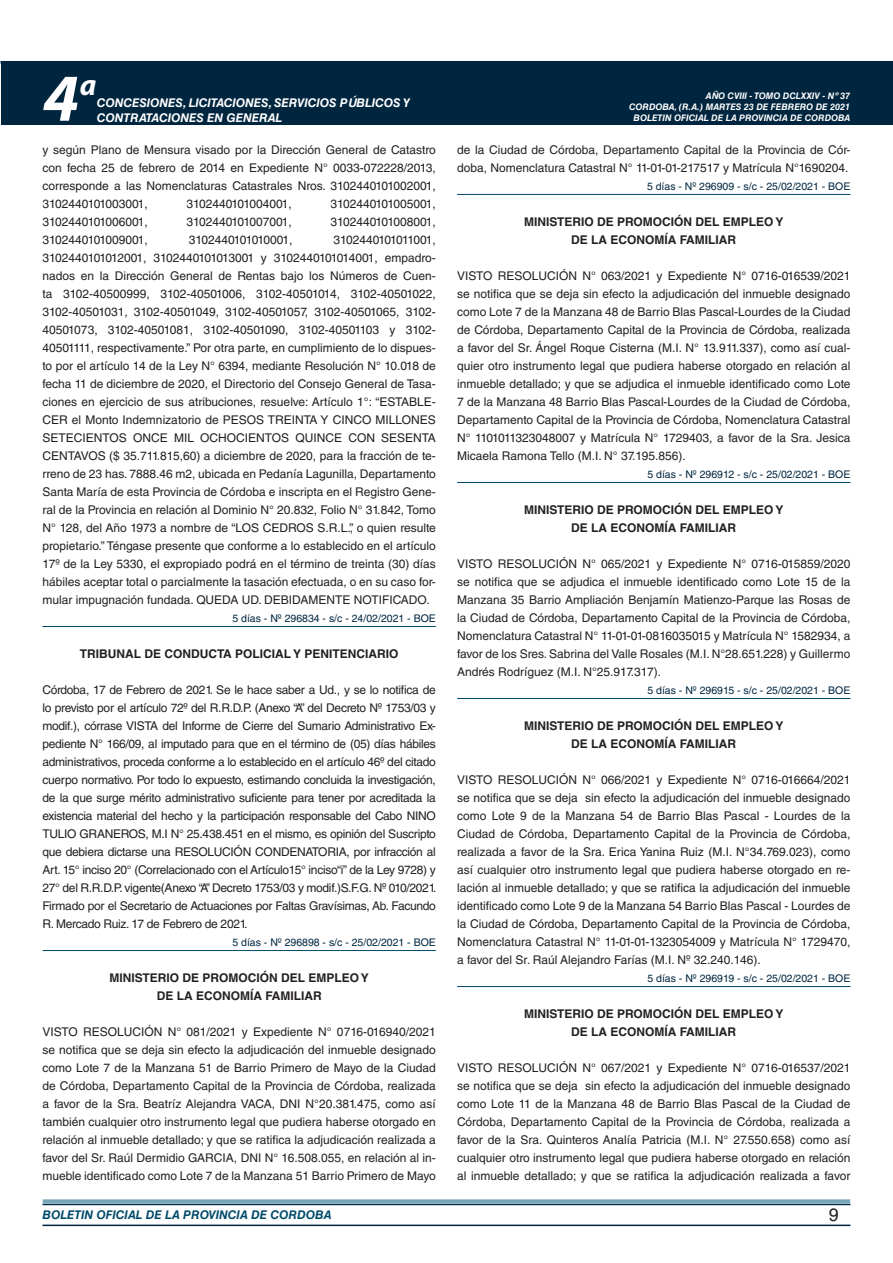
<style>
.page{position:relative;width:893px;height:1263px;background:#fff}
.page>*{position:absolute;margin:0;border:0;box-sizing:border-box;transform-origin:0 0}
.t1{font:italic 700 67.5px "Myriad Pro";color:#fff}
.t2{font:italic 700 30px "Myriad Pro";color:#fff}
.t3{font:18px "Helvetica LT Std";color:#231f20}
.TEXTO_BASE{font:12px/18px "Helvetica LT Std";color:#231f20;text-align:justify}
.RESUELVE{font:700 12px "Helvetica LT Std";color:#231f20}
.t4{font:italic 700 12px/14.4px "Helvetica LT Std";color:#fff}
.t5{font:italic 700 12px "Helvetica LT Std";color:#004b6c}
.TEXTO_BASE-2{font:12px "Helvetica LT Std";letter-spacing:-.055em;color:#231f20}
.FECHA_DE_VENCIMIENTO{font:10.5px "Helvetica LT Std";color:#00263f}
.t6{font:italic 700 9px/10.8px "Helvetica LT Std";color:#fff;text-align:right}
</style>
<div class="page">
<hr style="left:43px;top:1224px;width:807px;height:2px;background:#00263f">
<div style="left:42px;top:1198px;width:809px;height:8px;background:#fff;opacity:.75"></div>
<div style="left:1px;top:61px;width:892px;height:64px;background:#00263f"></div>
<hr style="left:43px;top:626px;width:393px;height:1px;background:#004b6c">
<hr style="left:43px;top:950px;width:393px;height:1px;background:#004b6c">
<hr style="left:457px;top:194px;width:393px;height:1px;background:#004b6c">
<hr style="left:457px;top:482px;width:393px;height:1px;background:#004b6c">
<hr style="left:457px;top:698px;width:393px;height:1px;background:#004b6c">
<hr style="left:457px;top:986px;width:393px;height:1px;background:#004b6c">
<h1 class="t1" style="left:43px;top:54px;width:38px">4</h1>
<h2 class="t2" style="left:80px;top:66px;width:18px">a</h2>
<p class="t4" style="left:97px;top:96px;width:315px">CONCESIONES, LICITACIONES, SERVICIOS PÚBLICOS Y<br>CONTRATACIONES EN GENERAL</p>
<p class="TEXTO_BASE" style="left:43px;top:141px;width:395px">y según Plano de Mensura visado por la Dirección General de Catastro con fecha 25 de febrero de 2014 en Expediente N° 0033-072228/2013, corresponde a las Nomenclaturas Catastrales Nros. 3102440101002001, 3102440101003001,</p>
<p class="TEXTO_BASE" style="left:186px;top:195px;width:107px">3102440101004001,</p>
<p class="TEXTO_BASE" style="left:330px;top:195px;width:107px">3102440101005001,</p>
<p class="TEXTO_BASE" style="left:43px;top:213px;width:107px">3102440101006001,</p>
<p class="TEXTO_BASE" style="left:186px;top:213px;width:107px">3102440101007001,</p>
<p class="TEXTO_BASE" style="left:330px;top:213px;width:107px">3102440101008001,</p>
<p class="TEXTO_BASE" style="left:43px;top:231px;width:107px">3102440101009001,</p>
<p class="TEXTO_BASE-2" style="left:189px;top:233px;width:105px">3102440101010001,</p>
<p class="TEXTO_BASE" style="left:43px;top:231px;width:395px;text-indent:291px">3102440101011001, 3102440101012001, 3102440101013001 y 3102440101014001, empadro&shy;nados en la Dirección General de Rentas bajo los Números de Cuen&shy;ta 3102-40500999, 3102-40501006, 3102-40501014, 3102-40501022, 3102-40501031, 3102-40501049, 3102-40501057, 3102-40501065, 3102- 40501073, 3102-40501081, 3102-40501090, 3102-40501103 y 3102- 40501111, respectivamente.” Por otra parte, en cumplimiento de lo dispues&shy;to por el artículo 14 de la Ley N° 6394, mediante Resolución N° 10.018 de fecha 11 de diciembre de 2020, el Directorio del Consejo General de Tasa&shy;ciones en ejercicio de sus atribuciones, resuelve: Artículo 1°: “ESTABLE-CER el Monto Indemnizatorio de PESOS TREINTA Y CINCO MILLONES SETECIENTOS ONCE MIL OCHOCIENTOS QUINCE CON SESENTA CENTAVOS ($ 35.711.815,60) a diciembre de 2020, para la fracción de te&shy;rreno de 23 has. 7888.46 m2, ubicada en Pedanía Lagunilla, Departamento Santa María de esta Provincia de Córdoba e inscripta en el Registro Gene&shy;ral de la Provincia en relación al Dominio N° 20.832, Folio N° 31.842, Tomo N° 128, del Año 1973 a nombre de “LOS CEDROS S.R.L.”, o quien resulte propietario.” Téngase presente que conforme a lo establecido en el artículo 17º de la Ley 5330, el expropiado podrá en el término de treinta (30) días hábiles aceptar total o parcialmente la tasación efectuada, o en su caso for&shy;mular impugnación fundada. QUEDA UD. DEBIDAMENTE NOTIFICADO.</p>
<p class="FECHA_DE_VENCIMIENTO" style="left:232px;top:612px;width:205px">5 días - Nº 296834 - s/c - 24/02/2021 - BOE</p>
<p class="RESUELVE" style="left:80px;top:646px;width:320px">TRIBUNAL DE CONDUCTA POLICIAL Y PENITENCIARIO</p>
<p class="TEXTO_BASE" style="left:43px;top:681px;width:396px">Córdoba, 17 de Febrero de 2021. Se le hace saber a Ud., y se lo notifica de lo previsto por el artículo 72º del R.R.D.P. (Anexo “A” del Decreto Nº 1753/03 y modif.), córrase VISTA del Informe de Cierre del Sumario Administrativo Ex&shy;pediente N° 166/09, al imputado para que en el término de (05) días hábiles administrativos, proceda conforme a lo establecido en el artículo 46º del citado cuerpo normativo. Por todo lo expuesto, estimando concluida la investigación, de la que surge mérito administrativo suficiente para tener por acreditada la existencia material del hecho y la participación responsable del Cabo NINO TULIO GRANEROS, M.I N° 25.438.451 en el mismo, es opinión del Suscripto que debiera dictarse una RESOLUCIÓN CONDENATORIA, por infracción al Art. 15° inciso 20° (Correlacionado con el Artículo15° inciso“i” de la Ley 9728) y 27° del R.R.D.P. vigente(Anexo “A” Decreto 1753/03 y modif.)S.F.G. Nº 010/2021.<br>Firmado por el Secretario de Actuaciones por Faltas Gravísimas, Ab. Facundo R. Mercado Ruiz. 17 de Febrero de 2021.</p>
<p class="FECHA_DE_VENCIMIENTO" style="left:232px;top:936px;width:205px">5 días - Nº 296898 - s/c - 25/02/2021 - BOE</p>
<p class="RESUELVE" style="left:109px;top:970px;width:261px">MINISTERIO DE PROMOCIÓN DEL EMPLEO Y</p>
<p class="RESUELVE" style="left:157px;top:988px;width:167px">DE LA ECONOMÍA FAMILIAR</p>
<p class="TEXTO_BASE" style="left:43px;top:1023px;width:395px">VISTO RESOLUCIÓN N° 081/2021 y Expediente N° 0716-016940/2021 se notifica que se deja sin efecto la adjudicación del inmueble designado como Lote 7 de la Manzana 51 de Barrio Primero de Mayo de la Ciudad de Córdoba, Departamento Capital de la Provincia de Córdoba, realizada a favor de la Sra. Beatríz Alejandra VACA, DNI N°20.381.475, como así también cualquier otro instrumento legal que pudiera haberse otorgado en relación al inmueble detallado; y que se ratifica la adjudicación realizada a favor del Sr. Raúl Dermidio GARCIA, DNI N° 16.508.055, en relación al in&shy;mueble identificado como Lote 7 de la Manzana 51 Barrio Primero de Mayo</p>
<p class="t6" style="left:629px;top:91px;width:223px">AÑO CVIII - TOMO DCLXXIV - Nº 37<br>CORDOBA, (R.A.) MARTES 23 DE FEBRERO DE 2021</p>
<p class="t6" style="left:634px;top:112px;width:218px">BOLETIN OFICIAL DE LA PROVINCIA DE CORDOBA</p>
<p class="TEXTO_BASE" style="left:457px;top:141px;width:395px">de la Ciudad de Córdoba, Departamento Capital de la Provincia de Cór&shy;doba, Nomenclatura Catastral N° 11-01-01-217517 y Matrícula N°1690204.</p>
<p class="FECHA_DE_VENCIMIENTO" style="left:647px;top:180px;width:205px">5 días - Nº 296909 - s/c - 25/02/2021 - BOE</p>
<p class="RESUELVE" style="left:524px;top:214px;width:261px">MINISTERIO DE PROMOCIÓN DEL EMPLEO Y</p>
<p class="RESUELVE" style="left:571px;top:232px;width:167px">DE LA ECONOMÍA FAMILIAR</p>
<p class="TEXTO_BASE" style="left:457px;top:267px;width:395px">VISTO RESOLUCIÓN N° 063/2021 y Expediente N° 0716-016539/2021 se notifica que se deja sin efecto la adjudicación del inmueble designado como Lote 7 de la Manzana 48 de Barrio Blas Pascal-Lourdes de la Ciudad de Córdoba, Departamento Capital de la Provincia de Córdoba, realizada a favor del Sr. Ángel Roque Cisterna (M.I. N° 13.911.337), como así cual&shy;quier otro instrumento legal que pudiera haberse otorgado en relación al inmueble detallado; y que se adjudica el inmueble identificado como Lote 7 de la Manzana 48 Barrio Blas Pascal-Lourdes de la Ciudad de Córdoba, Departamento Capital de la Provincia de Córdoba, Nomenclatura Catastral N° 1101011323048007 y Matrícula N° 1729403, a favor de la Sra. Jesica Micaela Ramona Tello (M.I. N° 37.195.856).</p>
<p class="FECHA_DE_VENCIMIENTO" style="left:647px;top:468px;width:205px">5 días - Nº 296912 - s/c - 25/02/2021 - BOE</p>
<p class="RESUELVE" style="left:524px;top:502px;width:261px">MINISTERIO DE PROMOCIÓN DEL EMPLEO Y</p>
<p class="RESUELVE" style="left:571px;top:520px;width:167px">DE LA ECONOMÍA FAMILIAR</p>
<p class="TEXTO_BASE" style="left:457px;top:555px;width:395px">VISTO RESOLUCIÓN N° 065/2021 y Expediente N° 0716-015859/2020 se notifica que se adjudica el inmueble identificado como Lote 15 de la Manzana 35 Barrio Ampliación Benjamín Matienzo-Parque las Rosas de la Ciudad de Córdoba, Departamento Capital de la Provincia de Córdoba, Nomenclatura Catastral N° 11-01-01-0816035015 y Matrícula N° 1582934, a favor de los Sres. Sabrina del Valle Rosales (M.I. N°28.651.228) y Guillermo Andrés Rodríguez (M.I. N°25.917.317).</p>
<p class="FECHA_DE_VENCIMIENTO" style="left:647px;top:684px;width:205px">5 días - Nº 296915 - s/c - 25/02/2021 - BOE</p>
<p class="RESUELVE" style="left:524px;top:718px;width:261px">MINISTERIO DE PROMOCIÓN DEL EMPLEO Y</p>
<p class="RESUELVE" style="left:571px;top:736px;width:167px">DE LA ECONOMÍA FAMILIAR</p>
<p class="TEXTO_BASE" style="left:457px;top:771px;width:395px">VISTO RESOLUCIÓN N° 066/2021 y Expediente N° 0716-016664/2021 se notifica que se deja sin efecto la adjudicación del inmueble designado como Lote 9 de la Manzana 54 de Barrio Blas Pascal - Lourdes de la Ciudad de Córdoba, Departamento Capital de la Provincia de Córdoba, realizada a favor de la Sra. Erica Yanina Ruiz (M.I. N°34.769.023), como así cualquier otro instrumento legal que pudiera haberse otorgado en re&shy;lación al inmueble detallado; y que se ratifica la adjudicación del inmueble identificado como Lote 9 de la Manzana 54 Barrio Blas Pascal - Lourdes de la Ciudad de Córdoba, Departamento Capital de la Provincia de Córdoba, Nomenclatura Catastral N° 11-01-01-1323054009 y Matrícula N° 1729470, a favor del Sr. Raúl Alejandro Farías (M.I. Nº 32.240.146).</p>
<p class="FECHA_DE_VENCIMIENTO" style="left:647px;top:972px;width:205px">5 días - Nº 296919 - s/c - 25/02/2021 - BOE</p>
<p class="RESUELVE" style="left:524px;top:1006px;width:261px">MINISTERIO DE PROMOCIÓN DEL EMPLEO Y</p>
<p class="RESUELVE" style="left:571px;top:1024px;width:167px">DE LA ECONOMÍA FAMILIAR</p>
<p class="TEXTO_BASE" style="left:457px;top:1059px;width:395px">VISTO RESOLUCIÓN N° 067/2021 y Expediente N° 0716-016537/2021 se notifica que se deja sin efecto la adjudicación del inmueble designado como Lote 11 de la Manzana 48 de Barrio Blas Pascal de la Ciudad de Córdoba, Departamento Capital de la Provincia de Córdoba, realizada a favor de la Sra. Quinteros Analía Patricia (M.I. N° 27.550.658) como así cualquier otro instrumento legal que pudiera haberse otorgado en relación al inmueble detallado; y que se ratifica la adjudicación realizada a favor</p>
<p class="t5" style="left:43px;top:1208px;width:290px">BOLETIN OFICIAL DE LA PROVINCIA DE CORDOBA</p>
<h3 class="t3" style="left:829px;top:1204px;width:12px">9</h3>
</div>
